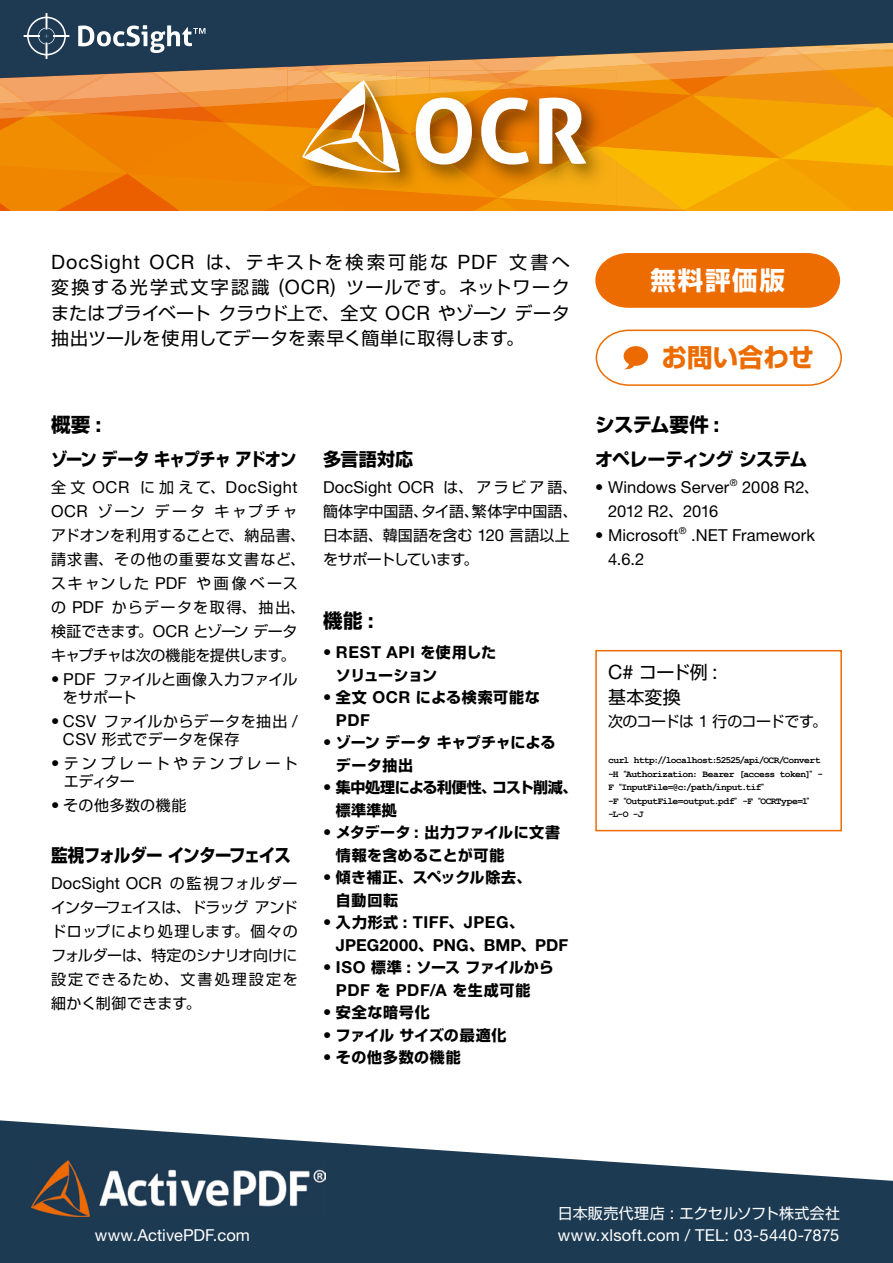
<style>
.page{position:relative;width:893px;height:1263px;background:#fff}
.page>*{position:absolute;margin:0;border:0;box-sizing:border-box;transform-origin:0 0}
.t1{font:700 25.5px "Shin Go Pro";letter-spacing:.005em;color:#ed6c01}
.t2{font:700 25.5px "Shin Go Pro";letter-spacing:.065em;color:#fff}
.t3{font:700 19.5px "Shin Go Pro";letter-spacing:-.005em;color:#000}
.t4{font:18px/25.5px "Shin Go Pro";color:#000;text-align:justify}
.t5{font:700 18px "Shin Go Pro";letter-spacing:-.04em;color:#000}
.t6{font:700 18px "Shin Go Pro";letter-spacing:-.04em;color:#000;scale:.9 1}
.t7{font:700 18px "Shin Go Pro";letter-spacing:-.04em;color:#000;scale:.92 1}
.t8{font:16.5px/24px "Helvetica Neue";letter-spacing:.005em;color:#000}
.t9{font:700 16.5px/22.5px "Helvetica Neue";letter-spacing:.025em;color:#000}
.t10{font:16.5px "Helvetica Neue";letter-spacing:.01em;color:#fff}
.t11{font:16.5px "Helvetica Neue";letter-spacing:.035em;color:#000}
.t12{font:15px/24px "Shin Go Pro";letter-spacing:.015em;color:#000}
.t13{font:15px/24px "Shin Go Pro";letter-spacing:.05em;color:#000}
.t14{font:700 15px/22.5px "Shin Go Pro";letter-spacing:.015em;color:#000}
.t15{font:700 15px "Shin Go Pro";letter-spacing:.05em;color:#000}
.t16{font:15px/18px "Shin Go Pro";letter-spacing:-.01em;color:#000}
.t17{font:700 15px/22.5px "Shin Go Pro";letter-spacing:-.025em;color:#000}
.t18{font:15px/18px "Shin Go Pro";letter-spacing:.2em;color:#000}
.t19{font:15px "Shin Go Pro";letter-spacing:.01em;color:#fff}
.t20{font:700 15px/22.5px "Shin Go Pro";letter-spacing:.035em;color:#000}
.t21{font:700 15px "Shin Go Pro";letter-spacing:-.02em;color:#000}
.t22{font:15px "Shin Go Pro";letter-spacing:-.025em;color:#000}
.t23{font:700 15px "Shin Go Pro";letter-spacing:-.005em;color:#000}
.t24{font:15px "Shin Go Pro";letter-spacing:.035em;color:#000}
.t25{font:700 15px "Shin Go Pro";letter-spacing:-.045em;color:#000}
.t26{font:700 9.6px/13.5px "Courier New";letter-spacing:-.055em;color:#000}
.s1{font-family:"Helvetica Neue";font-size:19.8px}
.s2{font-family:"Helvetica Neue";font-size:21.45px}
.s3{font-family:"Shin Go Pro";font-size:15px}
.s4{font-family:"Helvetica Neue";font-size:16.5px}
.s5{font-family:"Shin Go Pro";font-weight:500;font-size:7.5px}
</style>
<div class="page">
<div style="left:0;top:0;width:893px;height:13px;background:#1e3a53"></div>
<svg style="left:0;top:13px;width:893px;height:198px;background:#be832f"></svg>
<svg style="left:0;top:1120px;width:893px;height:143px;fill:#1c3a52"></svg>
<img style="left:32px;top:1161px;width:294px;height:55px">
<div style="left:595px;top:650px;width:247px;height:181px;border:2px solid #ed6a00"></div>
<svg style="left:595px;top:253px;width:245px;height:55px;background:#ee7511"></svg>
<svg style="left:595px;top:329px;width:247px;height:57px"></svg>
<h3 class="t4" style="left:51px;top:247px;width:520px"><span class="s1">DocSight OCR</span> は、テキストを検索可能な <span class="s1">PDF</span> 文書へ変換する光学式文字認識 <span class="s1">(OCR)</span> ツールです。ネットワークまたはプライベートクラウド上で、全文 <span class="s1">OCR</span> やゾーンデータ抽出ツールを使用してデータを素早く簡単に取得します。</h3>
<h2 class="t3" style="left:51px;top:410px;width:52px">概要 <span class="s2">:</span></h2>
<h3 class="t6" style="left:51px;top:445px;width:274px">ゾーンデータキャプチャアドオン</h3>
<h3 class="t11" style="left:51px;top:477px;width:248px"><span class="s3">全文</span> OCR <span class="s3">に加えて、</span>DocSight</h3>
<h3 class="t13" style="left:51px;top:497px;width:256px"><span class="s4">OCR</span> ゾーン データ キャプチャアドオンを利用することで、納品書、請求書、その他の重要な文書など、スキャンした <span class="s4">PDF</span> や画像ベースの <span class="s4">PDF</span> からデータを取得、抽出、検証できます。<span class="s4">OCR</span> とゾーンデータキャプチャは次の機能を提供します。</h3>
<h3 class="t16" style="left:63px;top:668px;width:236px;text-indent:-12px"><span class="s4">• PDF</span> ファイルと画像入力ファイルをサポート</h3>
<h3 class="t12" style="left:63px;top:710px;width:236px;line-height:18px;text-indent:-12px"><span class="s4">• CSV</span> ファイルからデータを抽出 <span class="s4">/<br>CSV</span> 形式でデータを保存</h3>
<h3 class="t18" style="left:64px;top:752px;width:235px;text-indent:-13px"><span class="s4">•</span>テンプレートやテンプレートエディター</h3>
<h3 class="t24" style="left:51px;top:793px;width:137px"><span class="s4">•</span> その他多数の機能</h3>
<h3 class="t7" style="left:51px;top:841px;width:262px">監視フォルダーインターフェイス</h3>
<h3 class="t8" style="left:51px;top:871px;width:248px">DocSight OCR <span class="s3">の監視フォルダー</span></h3>
<h3 class="t12" style="left:51px;top:893px;width:248px;text-align:justify">インターフェイスは、ドラッグアンドドロップにより処理します。個々のフォルダーは、特定のシナリオ向けに設定できるため、文書処理設定を細かく制御できます。</h3>
<h3 class="t5" style="left:323px;top:445px;width:91px">多言語対応</h3>
<h3 class="t8" style="left:323px;top:475px;width:256px">DocSight OCR <span class="s3">は、アラビア語、</span></h3>
<h3 class="t12" style="left:323px;top:497px;width:256px">簡体字中国語、タイ語、繁体字中国語、日本語、韓国語を含む <span class="s4">120</span> 言語以上をサポートしています。</h3>
<h2 class="t3" style="left:323px;top:605px;width:52px">機能 <span class="s2">:</span></h2>
<h3 class="t9" style="left:323px;top:640px;width:175px">• REST API <span class="s3">を使用した</span></h3>
<h3 class="t25" style="left:336px;top:663px;width:103px">ソリューション</h3>
<h3 class="t15" style="left:323px;top:685px;width:218px"><span class="s4">•</span> 全文 <span class="s4">OCR</span> による検索可能な</h3>
<h3 class="t9" style="left:336px;top:708px;width:35px">PDF</h3>
<h3 class="t14" style="left:336px;top:729px;width:221px;text-indent:-13px"><span class="s4">•</span> ゾーンデータキャプチャによるデータ抽出</h3>
<h3 class="t17" style="left:336px;top:774px;width:243px;text-indent:-13px"><span class="s4">•</span> 集中処理による利便性、コスト削減、標準準拠</h3>
<h3 class="t14" style="left:336px;top:819px;width:226px;text-indent:-13px"><span class="s4">•</span> メタデータ <span class="s4">:</span> 出力ファイルに文書情報を含めることが可能</h3>
<h3 class="t20" style="left:336px;top:864px;width:197px;text-indent:-13px"><span class="s4">•</span> 傾き補正、スペックル除去、自動回転</h3>
<h3 class="t9" style="left:336px;top:910px;width:234px;text-indent:-13px">• <span class="s3">入力形式</span> : TIFF<span class="s3">、</span>JPEG<span class="s3">、<br></span>JPEG2000<span class="s3">、</span>PNG<span class="s3">、</span>BMP<span class="s3">、</span>PDF</h3>
<h3 class="t21" style="left:323px;top:955px;width:232px"><span class="s4">• ISO</span> 標準 <span class="s4">:</span> ソースファイルから</h3>
<h3 class="t9" style="left:336px;top:978px;width:196px">PDF <span class="s3">を</span> PDF/A <span class="s3">を生成可能</span></h3>
<h3 class="t14" style="left:323px;top:999px;width:108px"><span class="s4">•</span> 安全な暗号化</h3>
<h3 class="t23" style="left:323px;top:1023px;width:185px"><span class="s4">•</span> ファイルサイズの最適化</h3>
<h3 class="t15" style="left:323px;top:1045px;width:139px"><span class="s4">•</span> その他多数の機能</h3>
<h1 class="t2" style="left:651px;top:260px;width:136px">無料評価版</h1>
<h1 class="t1" style="left:661px;top:337px;width:154px">お問い合わせ</h1>
<h2 class="t3" style="left:595px;top:410px;width:126px">システム要件 <span class="s2">:</span></h2>
<h3 class="t5" style="left:595px;top:445px;width:214px">オペレーティングシステム</h3>
<h3 class="t8" style="left:608px;top:475px;width:212px;text-indent:-13px">• Windows Server<sup>®</sup> 2008 R2<span class="s3">、<br></span>2012 R2<span class="s3">、</span>2016</h3>
<h3 class="t8" style="left:608px;top:523px;width:208px;text-indent:-13px">• Microsoft<sup>®</sup> .NET Framework<br>4.6.2</h3>
<h3 class="t4" style="left:608px;top:657px;width:111px"><span class="s1">C#</span> コード例 <span class="s1">:</span>基本変換</h3>
<h3 class="t22" style="left:608px;top:709px;width:220px">次のコードは <span class="s4">1</span> 行のコードです。</h3>
<p class="t26" style="left:608px;top:753px;width:217px">curl http://localhost:52525/api/OCR/Convert -H <span class="s5">“</span>Authorization: Bearer [access token]<span class="s5">”</span> - F <span class="s5">“</span>InputFile=@c:/path/input.tif<span class="s5">”<br></span>-F <span class="s5">“</span>OutputFile=output.pdf<span class="s5">”</span> -F <span class="s5">“</span>OCRType=1<span class="s5">” </span>-L-O -J</p>
<h3 class="t10" style="left:95px;top:1225px;width:157px">www.ActivePDF.com</h3>
<h3 class="t19" style="left:558px;top:1201px;width:284px">日本販売代理店 <span class="s4">:</span> エクセルソフト株式会社</h3>
<h3 class="t10" style="left:558px;top:1225px;width:283px">www.xlsoft.com / TEL: 03-5440-7875</h3>
</div>
